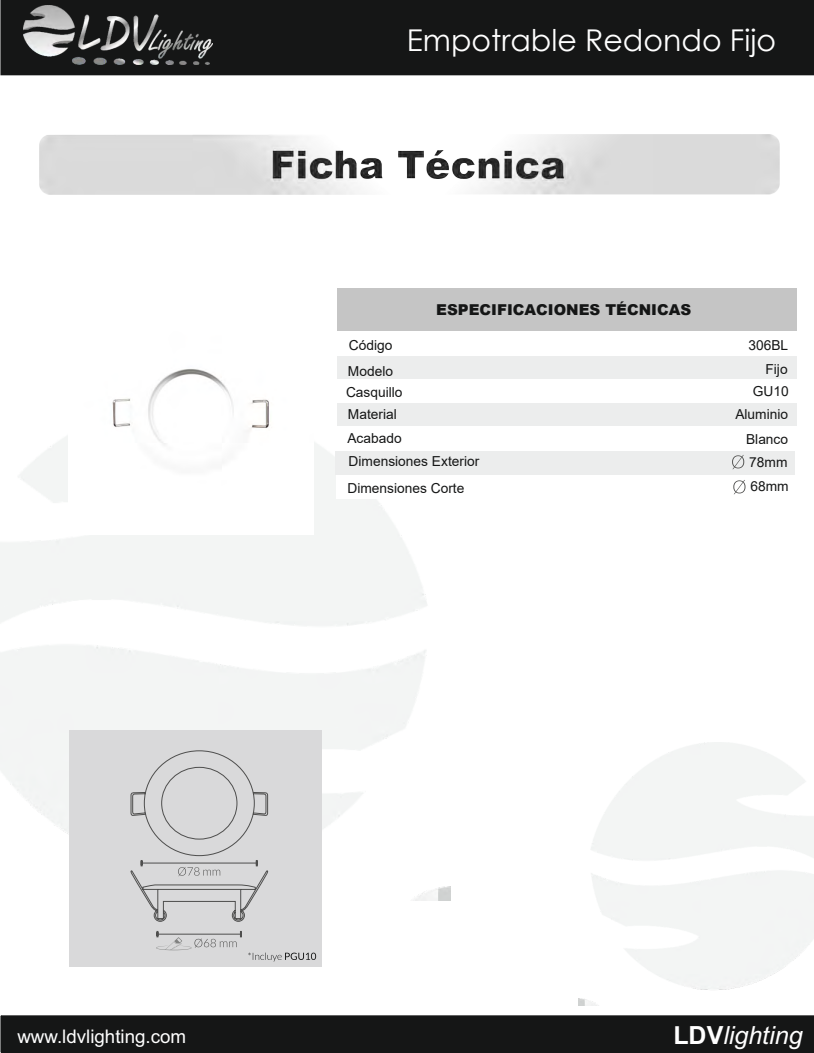
<style>
.page{position:relative;width:814px;height:1053px;background:#fff}
.page>*{position:absolute;margin:0;border:0;box-sizing:border-box;transform-origin:0 0}
.t1{font:30px "Century Gothic";color:#fff}
.t2{font:italic 25px "Arial";color:#fff}
.t3{font:18.75px "Arial";color:#fff}
.t4{font:900 15px "Arial";color:#151616}
.t5{font:13.75px/25.8px "Arial";color:#151616}
.s1{font-weight:700;font-style:normal}
</style>
<div class="page">
<svg style="left:1px;top:75px;width:813px;height:400px"></svg>
<div style="left:304px;top:119px;width:488px;height:60px;background:#fff;border:1px solid #d9d9da;border-radius:11px"></div>
<div style="left:52px;top:119px;width:516px;height:60px;background:#fff;border:1px solid #d9d9da;border-radius:11px"></div>
<div style="left:0;top:0;width:814px;height:75px;background:#151616"></div>
<img style="left:23px;top:5px;width:189px;height:60px">
<div style="left:1px;top:1015px;width:813px;height:37px;background:#151616"></div>
<img style="left:39px;top:134px;width:740px;height:61px">
<div style="left:337px;top:289px;width:459px;height:42px;background:#c5c5c5"></div>
<div style="left:70px;top:729px;width:252px;height:237px;background:#d9d9da"></div>
<img style="left:69px;top:289px;width:245px;height:186px">
<div style="left:337px;top:333px;width:459px;height:24px;background:#fff"></div>
<div style="left:337px;top:356px;width:460px;height:23px;background:#eceded"></div>
<div style="left:337px;top:402px;width:460px;height:24px;background:#eceded"></div>
<div style="left:336px;top:451px;width:459px;height:23px;background:#eceded"></div>
<div style="left:337px;top:426px;width:460px;height:24px;background:#fff"></div>
<div style="left:337px;top:379px;width:460px;height:24px;background:#fff"></div>
<svg style="left:130px;top:750px;width:138px;height:172px"></svg>
<svg style="left:156px;top:931px;width:86px;height:19px"></svg>
<svg style="left:733px;top:480px;width:13px;height:14px"></svg>
<svg style="left:732px;top:455px;width:13px;height:14px"></svg>
<svg style="left:248px;top:952px;width:68px;height:9px"></svg>
<h1 class="t1" style="left:407px;top:19px;width:371px">Empotrable Redondo Fijo</h1>
<p class="t4" style="left:436px;top:299px;width:256px">ESPECIFICACIONES TÉCNICAS</p>
<p class="t5" style="left:748px;top:332px;width:41px">306BL</p>
<p class="t5" style="left:348px;top:332px;width:47px">Código<br>Modelo</p>
<p class="t5" style="left:348px;top:401px;width:50px">Material</p>
<p class="t5" style="left:349px;top:448px;width:132px">Dimensiones Exterior</p>
<p class="t5" style="left:765px;top:356px;width:24px">Fijo</p>
<p class="t5" style="left:346px;top:379px;width:58px">Casquillo</p>
<p class="t5" style="left:753px;top:378px;width:37px">GU10</p>
<p class="t5" style="left:735px;top:401px;width:54px;text-align:right">Aluminio<br>Blanco</p>
<p class="t5" style="left:347px;top:425px;width:56px">Acabado</p>
<p class="t5" style="left:749px;top:449px;width:41px;line-height:24.2px">78mm<br>68mm</p>
<p class="t5" style="left:347px;top:474px;width:118px">Dimensiones Corte</p>
<h3 class="t3" style="left:17px;top:1028px;width:170px">www.ldvlighting.com</h3>
<h2 class="t2" style="left:673px;top:1026px;width:131px"><span class="s1">LDV</span>lighting</h2>
</div>
